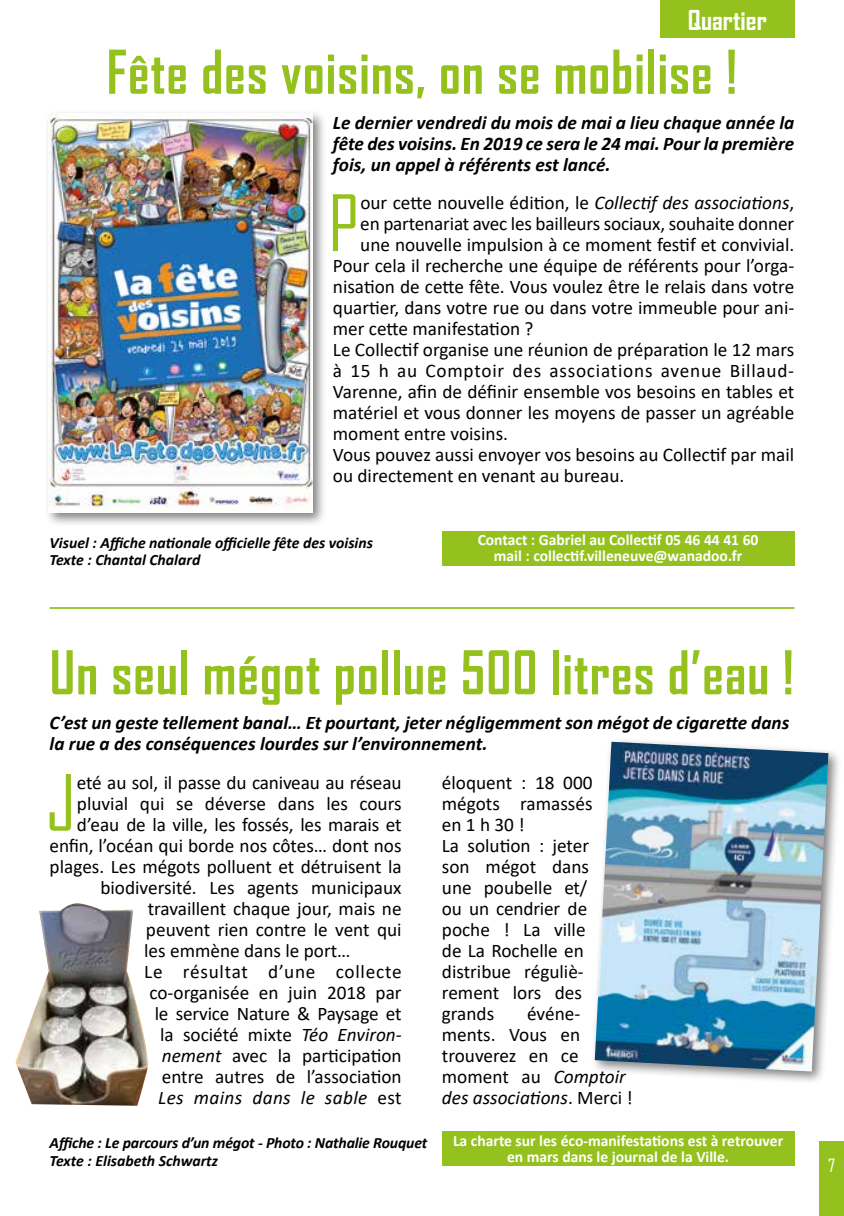
<style>
.page{position:relative;width:844px;height:1216px;background:#fff}
.page>*{position:absolute;margin:0;border:0;box-sizing:border-box;transform-origin:0 0}
.t1{font:74.2px "Agency FB";color:#95c11f}
.t2{font:700 57.75px "Agency FB";letter-spacing:.02em;color:#95c11f;scale:.93 1}
.t3{font:700 26.25px "Agency FB";color:#fff}
.t4{font:19.25px/21px "Calibri";color:#000}
.t5{font:italic 700 19.25px/21px "Calibri";color:#000;text-align:justify}
.t6{font:19.25px "Calibri";letter-spacing:.04em;color:#000}
.t7{font:italic 19.25px "Calibri";letter-spacing:.02em;color:#000}
.t8{font:17.5px "Agency FB";color:#fff;scale:1.1 1}
.t9{font:700 15.75px/15.8px "Calibri";color:#fff;text-align:center}
.t10{font:italic 700 15.75px/17.5px "Calibri";color:#000}
.s1{font-style:italic}
.s2{font-style:normal}
</style>
<div class="page">
<div style="left:819px;top:1141px;width:24px;height:74px;background:#95c11f"></div>
<div style="left:660px;top:0;width:134px;height:37px;background:#95c11f"></div>
<div style="left:44px;top:109px;width:283px;height:418px;background:#000;opacity:.5"></div>
<img style="left:49px;top:114px;width:263px;height:399px">
<div style="left:590px;top:737px;width:252px;height:348px;background:#000;opacity:.5"></div>
<img style="left:594px;top:741px;width:234px;height:330px">
<img style="left:15px;top:903px;width:133px;height:202px">
<div style="left:441px;top:531px;width:353px;height:35px;background:#95c11f"></div>
<div style="left:441px;top:1131px;width:353px;height:35px;background:#95c11f"></div>
<hr style="left:50px;top:607px;width:744px;height:2px;background:#95c11f">
<h3 class="t3" style="left:687px;top:4px;width:80px">Quartier</h3>
<h2 class="t2" style="left:107px;top:36px;width:679px">Fête des voisins, on se mobilise !</h2>
<p class="t5" style="left:333px;top:111px;width:463px">Le dernier vendredi du mois de mai a lieu chaque année la fête des voisins. En 2019 ce sera le 24 mai. Pour la première fois, un appel à référents est lancé.</p>
<h1 class="t1" style="left:328px;top:178px;width:32px">P</h1>
<p class="t4" style="left:360px;top:192px;width:435px">our cette nouvelle édition, le <span class="s1">Collectif des associations</span>,</p>
<p class="t4" style="left:360px;top:213px;width:435px">en partenariat avec les bailleurs sociaux, souhaite donner</p>
<p class="t4" style="left:360px;top:234px;width:435px">une nouvelle impulsion à ce moment festif et convivial.</p>
<p class="t4" style="left:333px;top:255px;width:463px">Pour cela il recherche une équipe de référents pour l’orga-</p>
<p class="t4" style="left:333px;top:276px;width:463px">nisation de cette fête. Vous voulez être le relais dans votre</p>
<p class="t4" style="left:333px;top:297px;width:463px">quartier, dans votre rue ou dans votre immeuble pour ani-</p>
<p class="t4" style="left:333px;top:318px;width:202px">mer cette manifestation ?</p>
<p class="t4" style="left:333px;top:339px;width:463px">Le Collectif organise une réunion de préparation le 12 mars</p>
<p class="t6" style="left:333px;top:357px;width:462px">à 15 h au Comptoir des associations avenue Billaud-</p>
<p class="t4" style="left:333px;top:381px;width:463px">Varenne, afin de définir ensemble vos besoins en tables et</p>
<p class="t4" style="left:333px;top:402px;width:463px">matériel et vous donner les moyens de passer un agréable</p>
<p class="t4" style="left:333px;top:423px;width:177px">moment entre voisins.</p>
<p class="t4" style="left:333px;top:444px;width:463px">Vous pouvez aussi envoyer vos besoins au Collectif par mail</p>
<p class="t4" style="left:333px;top:465px;width:293px">ou directement en venant au bureau.</p>
<p class="t10" style="left:50px;top:533px;width:325px">Visuel : Affiche nationale officielle fête des voisins<br>Texte : Chantal Chalard</p>
<p class="t9" style="left:477px;top:532px;width:282px">Contact : Gabriel au Collectif 05 46 44 41 60 mail : collectif.villeneuve@wanadoo.fr</p>
<h2 class="t2" style="left:50px;top:636px;width:801px">Un seul mégot pollue 500 litres d’eau !</h2>
<p class="t5" style="left:50px;top:711px;width:741px">C’est un geste tellement banal… Et pourtant, jeter négligemment son mégot de cigarette dans la rue a des conséquences lourdes sur l’environnement.</p>
<h1 class="t1" style="left:46px;top:757px;width:31px">J</h1>
<p class="t4" style="left:77px;top:771px;width:326px">eté au sol, il passe du caniveau au réseau</p>
<p class="t4" style="left:77px;top:792px;width:326px">pluvial qui se déverse dans les cours</p>
<p class="t4" style="left:77px;top:813px;width:326px">d’eau de la ville, les fossés, les marais et</p>
<p class="t4" style="left:50px;top:834px;width:353px">enfin, l’océan qui borde nos côtes… dont nos</p>
<p class="t4" style="left:50px;top:855px;width:353px">plages. Les mégots polluent et détruisent la</p>
<p class="t4" style="left:100px;top:876px;width:302px">biodiversité. Les agents municipaux</p>
<p class="t4" style="left:148px;top:897px;width:255px">travaillent chaque jour, mais ne</p>
<p class="t4" style="left:146px;top:918px;width:257px">peuvent rien contre le vent qui</p>
<p class="t4" style="left:144px;top:939px;width:208px">les emmène dans le port…</p>
<p class="t6" style="left:144px;top:958px;width:259px">Le résultat d’une collecte</p>
<p class="t4" style="left:149px;top:981px;width:253px">co-organisée en juin 2018 par</p>
<p class="t4" style="left:155px;top:1002px;width:248px">le service Nature &amp; Paysage et</p>
<p class="t4" style="left:160px;top:1023px;width:243px">la société mixte <span class="s1">Téo Environ-</span></p>
<p class="t4" style="left:162px;top:1044px;width:241px"><span class="s1">nement</span> avec la participation</p>
<p class="t4" style="left:162px;top:1065px;width:241px">entre autres de l’association</p>
<p class="t7" style="left:158px;top:1084px;width:245px">Les mains dans le sable <span class="s2">est</span></p>
<p class="t10" style="left:50px;top:1133px;width:379px">Affiche : Le parcours d’un mégot - Photo : Nathalie Rouquet<br>Texte : Elisabeth Schwartz</p>
<p class="t4" style="left:442px;top:771px;width:152px">éloquent : 18 000 mégots ramassés en 1 h 30 !<br>La solution : jeter son mégot dans une poubelle et/ ou un cendrier de poche ! La ville de La Rochelle en distribue réguliè&shy;rement lors des grands</p>
<p class="t4" style="left:442px;top:1002px;width:192px;text-indent:85px">événe&shy;ments. Vous en trouverez en ce moment au <span class="s1">Comptoir des associations</span>. Merci !</p>
<p class="t9" style="left:453px;top:1132px;width:331px">La charte sur les éco-manifestations est à retrouver en mars dans le journal de la Ville.</p>
<p class="t8" style="left:827px;top:1154px;width:8px">7</p>
</div>
